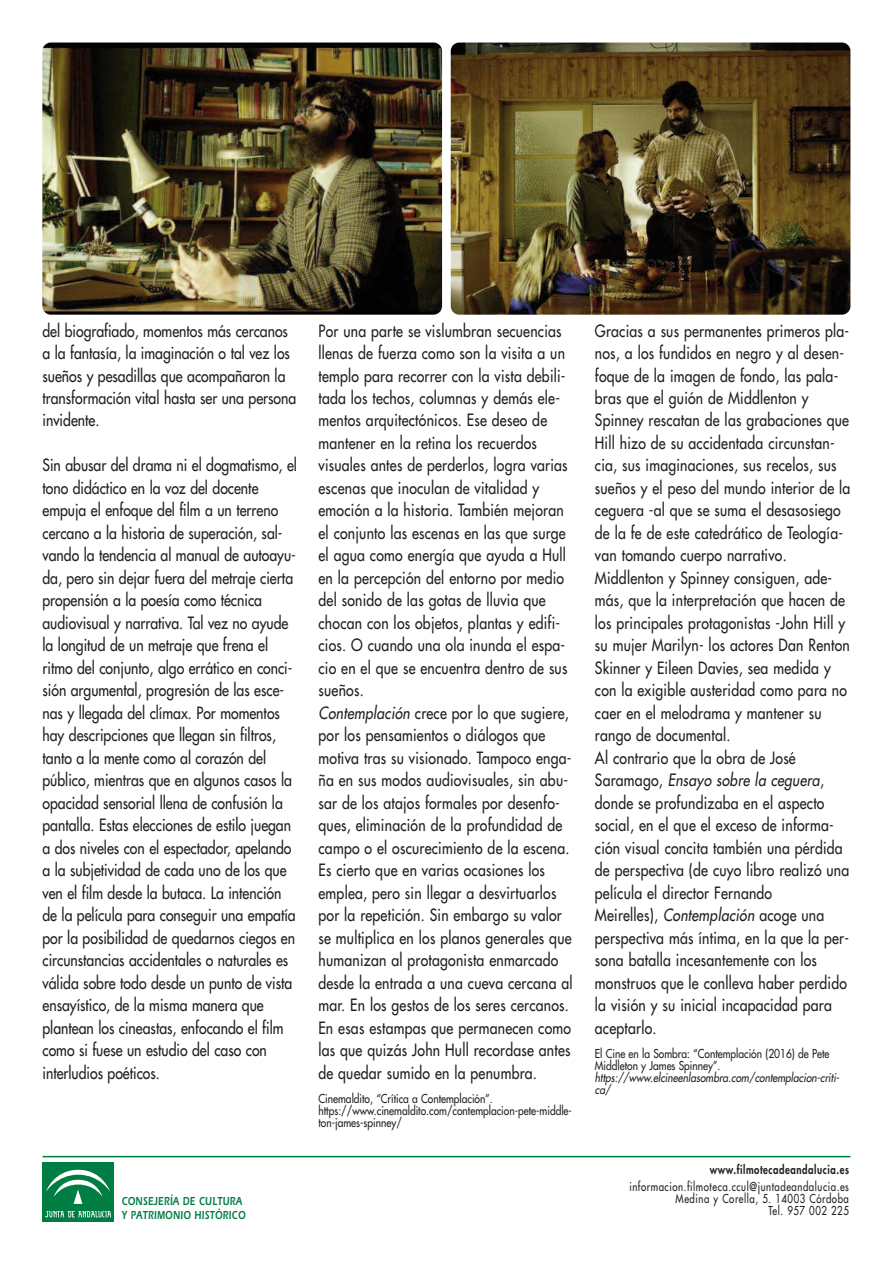
<style>
.page{position:relative;width:893px;height:1263px;background:#fff}
.page>*{position:absolute;margin:0;border:0;box-sizing:border-box;transform-origin:0 0}
.t1{font:16.5px/22.5px "Futura LT";letter-spacing:.015em;color:#231f20;scale:.85 1}
.t2{font:12px/12px "Futura LT";color:#231f20;scale:.85 1}
.t3{font:12px/12px "Futura LT";letter-spacing:.06em;color:#231f20;text-align:right;scale:.8 1}
.t4{font:italic 12px/12px "Futura LT";color:#231f20;scale:.85 1}
.t5{font:12px/14.4px "Erie Black Plain";letter-spacing:.03em;color:#007d43;scale:.75 1}
.t6{font:800 12px "Futura LT";letter-spacing:.06em;color:#231f20;scale:.8 1}
.s1{font-style:italic}
</style>
<div class="page">
<hr style="left:43px;top:1156px;width:807px;height:1px;background:#007d43">
<img style="left:42px;top:43px;width:400px;height:272px;border-radius:9px">
<img style="left:451px;top:43px;width:399px;height:272px;border-radius:9px">
<div style="left:43px;top:1162px;width:71px;height:60px;background:#007d43"></div>
<svg style="left:45px;top:1211px;width:66px;height:6px"></svg>
<svg style="left:46px;top:1170px;width:64px;height:34px"></svg>
<p class="t1" style="left:43px;top:319px;width:300px">del biografiado, momentos más cercanos a la fantasía, la imaginación o tal vez los sueños y pesadillas que acompañaron la transformación vital hasta ser una persona invidente.</p>
<p class="t1" style="left:43px;top:454px;width:301px">Sin abusar del drama ni el dogmatismo, el tono didáctico en la voz del docente empuja el enfoque del film a un terreno cercano a la historia de superación, sal&shy;vando la tendencia al manual de autoayu&shy;da, pero sin dejar fuera del metraje cierta propensión a la poesía como técnica audiovisual y narrativa. Tal vez no ayude la longitud de un metraje que frena el ritmo del conjunto, algo errático en conci&shy;sión argumental, progresión de las esce&shy;nas y llegada del clímax. Por momentos hay descripciones que llegan sin filtros, tanto a la mente como al corazón del público, mientras que en algunos casos la opacidad sensorial llena de confusión la pantalla. Estas elecciones de estilo juegan a dos niveles con el espectador, apelando a la subjetividad de cada uno de los que ven el film desde la butaca. La intención de la película para conseguir una empatía por la posibilidad de quedarnos ciegos en circunstancias accidentales o naturales es válida sobre todo desde un punto de vista ensayístico, de la misma manera que plantean los cineastas, enfocando el film como si fuese un estudio del caso con interludios poéticos.</p>
<p class="t1" style="left:318px;top:319px;width:301px">Por una parte se vislumbran secuencias llenas de fuerza como son la visita a un templo para recorrer con la vista debili&shy;tada los techos, columnas y demás ele&shy;mentos arquitectónicos. Ese deseo de mantener en la retina los recuerdos visuales antes de perderlos, logra varias escenas que inoculan de vitalidad y emoción a la historia. También mejoran el conjunto las escenas en las que surge el agua como energía que ayuda a Hull en la percepción del entorno por medio del sonido de las gotas de lluvia que chocan con los objetos, plantas y edifi&shy;cios. O cuando una ola inunda el espa&shy;cio en el que se encuentra dentro de sus sueños.<br><span class="s1">Contemplación</span> crece por lo que sugiere, por los pensamientos o diálogos que motiva tras su visionado. Tampoco enga&shy;ña en sus modos audiovisuales, sin abu&shy;sar de los atajos formales por desenfo&shy;ques, eliminación de la profundidad de campo o el oscurecimiento de la escena.<br>Es cierto que en varias ocasiones los emplea, pero sin llegar a desvirtuarlos por la repetición. Sin embargo su valor se multiplica en los planos generales que humanizan al protagonista enmarcado desde la entrada a una cueva cercana al mar. En los gestos de los seres cercanos.<br>En esas estampas que permanecen como las que quizás John Hull recordase antes de quedar sumido en la penumbra.</p>
<p class="t2" style="left:318px;top:1092px;width:300px">Cinemaldito, “Crítica a Contemplación”. https://www.cinemaldito.com/contemplacion-pete-middle&shy;ton-james-spinney/</p>
<p class="t5" style="left:122px;top:1193px;width:167px">CONSEJERÍA DE CULTURA<br>Y PATRIMONIO HISTÓRICO</p>
<p class="t1" style="left:595px;top:319px;width:302px">Gracias a sus permanentes primeros pla&shy;nos, a los fundidos en negro y al desen&shy;foque de la imagen de fondo, las pala&shy;bras que el guión de Middlenton y Spinney rescatan de las grabaciones que Hill hizo de su accidentada circunstan&shy;cia, sus imaginaciones, sus recelos, sus sueños y el peso del mundo interior de la ceguera -al que se suma el desasosiego de la fe de este catedrático de Teología&shy;van tomando cuerpo narrativo.<br>Middlenton y Spinney consiguen, ade&shy;más, que la interpretación que hacen de los principales protagonistas -John Hill y su mujer Marilyn- los actores Dan Renton Skinner y Eileen Davies, sea medida y con la exigible austeridad como para no caer en el melodrama y mantener su rango de documental.<br>Al contrario que la obra de José Saramago, <span class="s1">Ensayo sobre la ceguera</span>, donde se profundizaba en el aspecto social, en el que el exceso de informa&shy;ción visual concita también una pérdida de perspectiva (de cuyo libro realizó una película el director Fernando<br>Meirelles), <span class="s1">Contemplación</span> acoge una perspectiva más íntima, en la que la per&shy;sona batalla incesantemente con los monstruos que le conlleva haber perdido la visión y su inicial incapacidad para aceptarlo.</p>
<p class="t2" style="left:595px;top:1047px;width:277px">El Cine en la Sombra: “Contemplación (2016) de Pete<br>Middleton y James Spinney”.</p>
<p class="t4" style="left:595px;top:1071px;width:288px">https://www.elcineenlasombra.com/contemplacion-criti&shy;ca/</p>
<p class="t6" style="left:710px;top:1162px;width:176px">www.filmotecadeandalucia.es</p>
<p class="t3" style="left:629px;top:1180px;width:276px">informacion.filmoteca.ccul@juntadeandalucia.es<br>Medina y Corella, 5. 14003 Córdoba<br>Tel. 957 002 225</p>
</div>
